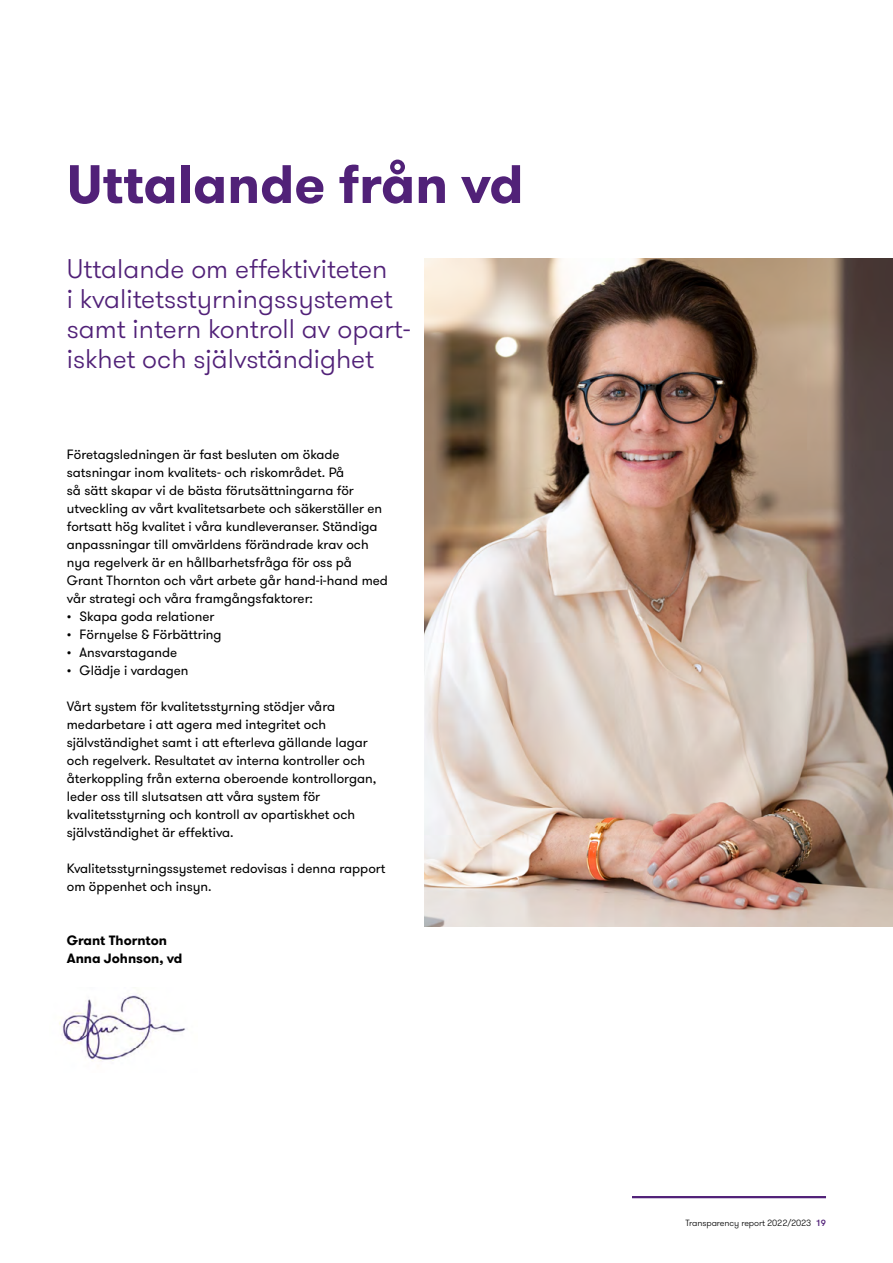
<style>
.page{position:relative;width:893px;height:1263px;background:#fff}
.page>*{position:absolute;margin:0;border:0;box-sizing:border-box;transform-origin:0 0}
.t1{font:700 54px "GT Walsheim Pro";color:#512178}
.t2{font:300 27px/30px "GT Walsheim Pro";color:#512178}
.t3{font:13.5px/18px "GT Walsheim Pro";color:#000}
.t4{font:700 13.5px/18px "GT Walsheim Pro";color:#000}
.t5{font:300 9px "GT Walsheim Pro";letter-spacing:-.01em;color:#000}
.s1{font-weight:500;color:#512178}
</style>
<div class="page">
<hr style="left:632px;top:1196px;width:194px;height:2px;background:#512178">
<img style="left:59px;top:995px;width:127px;height:66px">
<img style="left:424px;top:258px;width:469px;height:668px">
<h1 class="t1" style="left:67px;top:149px;width:458px">Uttalande från vd</h1>
<h2 class="t2" style="left:67px;top:254px;width:345px">Uttalande om effektiviteten<br>i kvalitetsstyrningssystemet samt intern kontroll av opart&shy;iskhet och självständighet</h2>
<p class="t3" style="left:67px;top:446px;width:323px">Företagsledningen är fast besluten om ökade satsningar inom kvalitets- och riskområdet. På<br>så sätt skapar vi de bästa förutsättningarna för utveckling av vårt kvalitetsarbete och säkerställer en fortsatt hög kvalitet i våra kundleveranser. Ständiga anpassningar till omvärldens förändrade krav och nya regelverk är en hållbarhetsfråga för oss på Grant Thornton och vårt arbete går hand-i-hand med vår strategi och våra framgångsfaktorer:</p>
<p class="t3" style="left:67px;top:608px;width:149px">• Skapa goda relationer</p>
<p class="t3" style="left:67px;top:626px;width:156px">• Förnyelse &amp; Förbättring</p>
<p class="t3" style="left:67px;top:644px;width:112px">• Ansvarstagande</p>
<p class="t3" style="left:67px;top:662px;width:123px">• Glädje i vardagen</p>
<p class="t3" style="left:67px;top:698px;width:311px">Vårt system för kvalitetsstyrning stödjer våra medarbetare i att agera med integritet och självständighet samt i att efterleva gällande lagar och regelverk. Resultatet av interna kontroller och återkoppling från externa oberoende kontrollorgan, leder oss till slutsatsen att våra system för kvalitetsstyrning och kontroll av opartiskhet och självständighet är effektiva.</p>
<p class="t3" style="left:67px;top:860px;width:320px">Kvalitetsstyrningssystemet redovisas i denna rapport om öppenhet och insyn.</p>
<p class="t4" style="left:67px;top:931px;width:117px">Grant Thornton<br>Anna Johnson, vd</p>
<p class="t5" style="left:686px;top:1217px;width:142px">Transparency report 2022/2023 <span class="s1">19</span></p>
</div>
